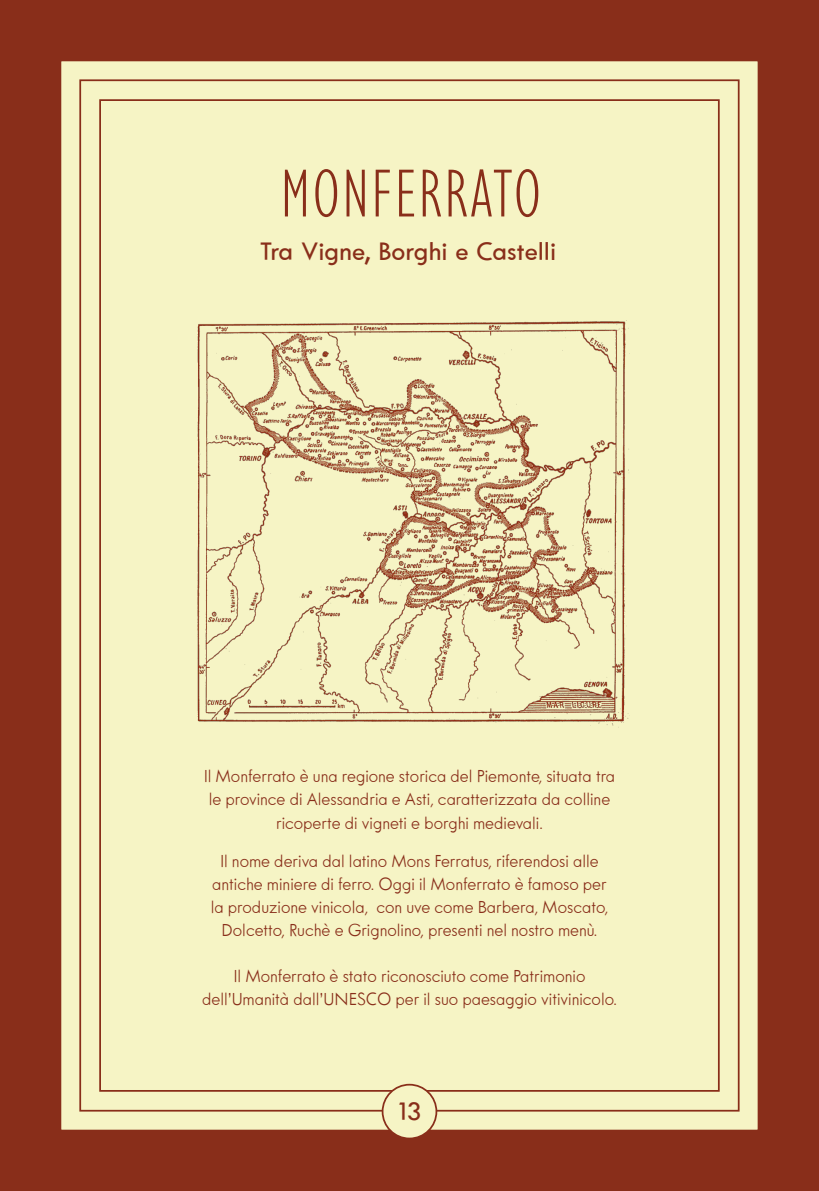
<style>
.page{position:relative;width:819px;height:1191px;background:#892e1a}
.page>*{position:absolute;margin:0;border:0;box-sizing:border-box;transform-origin:0 0}
.tiotlo_no_riga{font:300 condensed 70px "Gill Sans Nova";letter-spacing:.05em;color:#892e1a}
.black{font:500 28px "Twentieth Centuryfor Kenmore";color:#892e1a}
.TESTO_PER{font:19.25px/23.1px "Twentieth Centuryfor Kenmore Light";color:#892e1a;text-align:center}
</style>
<div class="page">
<div style="left:60px;top:60px;width:699px;height:1071px;background:#f6f4c5;border:2px solid #892e1a"></div>
<div style="left:79px;top:79px;width:660px;height:1032px;background:#f6f4c5;border:2px solid #892e1a"></div>
<div style="left:99px;top:99px;width:620px;height:992px;background:#f6f4c5;border:2px solid #892e1a"></div>
<div style="left:382px;top:1084px;width:54px;height:54px;background:#f6f4c5;border-radius:50%"></div>
<div style="left:381px;top:1083px;width:56px;height:56px;border:2px solid #892e1a;border-radius:50%"></div>
<img style="left:197px;top:320px;width:432px;height:406px">
<p class="tiotlo_no_riga" style="left:281px;top:149px;width:261px">MONFERRATO</p>
<p class="black" style="left:260px;top:236px;width:298px">Tra Vigne, Borghi e Castelli</p>
<p class="TESTO_PER" style="left:204px;top:764px;width:413px">Il Monferrato è una regione storica del Piemonte, situata tra le province di Alessandria e Asti, caratterizzata da colline ricoperte di vigneti e borghi medievali.</p>
<p class="TESTO_PER" style="left:211px;top:849px;width:399px">Il nome deriva dal latino Mons Ferratus, riferendosi alle antiche miniere di ferro. Oggi il Monferrato è famoso per la produzione vinicola, con uve come Barbera, Moscato, Dolcetto, Ruchè e Grignolino, presenti nel nostro menù.</p>
<p class="TESTO_PER" style="left:202px;top:964px;width:416px">Il Monferrato è stato riconosciuto come Patrimonio dell’Umanità dall’UNESCO per il suo paesaggio vitivinicolo.</p>
<h2 class="black" style="left:398px;top:1096px;width:24px">13</h2>
</div>
